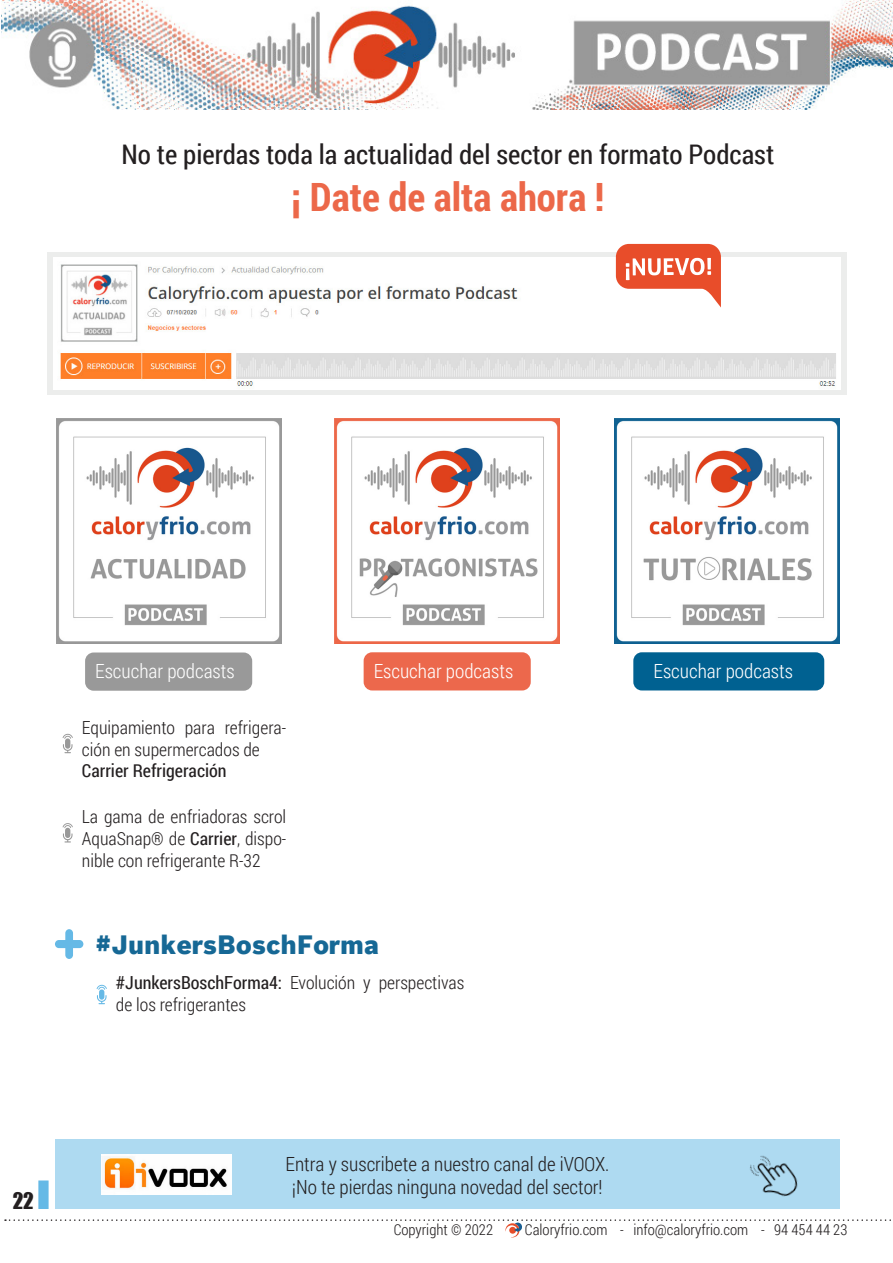
<style>
.page{position:relative;width:893px;height:1263px;background:#fff}
.page>*{position:absolute;margin:0;border:0;box-sizing:border-box;transform-origin:0 0}
.t1{font:700 39px "Roboto Condensed";color:#ec6849}
.t2{font:27px "Roboto Condensed";color:#231f20}
.t3{font:900 25.95px "Bosch Sans";color:#166895}
.t4{font:21px "Impact";color:#231f20}
.t5{font:300 19.5px "Roboto Condensed";color:#231f20}
.t6{font:300 19.5px "Roboto Condensed";color:#fff}
.t7{font:300 18px/21.6px "Roboto Condensed";color:#231f20}
.t8{font:18px "Roboto Condensed";color:#231f20}
.t9{font:300 15px "Roboto Condensed";color:#231f20}
.s1{font-weight:400}
</style>
<div class="page">
<svg style="left:38px;top:1180px;width:11px;height:29px"></svg>
<svg style="left:5px;top:1219px;width:886px;height:18px"></svg>
<div style="left:48px;top:252px;width:799px;height:143px;background:linear-gradient(to right,#ecedec,#ecedec)"></div>
<img style="left:1px;top:0;width:892px;height:110px">
<img style="left:615px;top:418px;width:224px;height:225px">
<img style="left:56px;top:419px;width:225px;height:224px">
<img style="left:335px;top:418px;width:225px;height:225px">
<div style="left:633px;top:652px;width:191px;height:38px;background:#006191;border-radius:9px"></div>
<div style="left:364px;top:652px;width:167px;height:38px;background:#ec684c;border-radius:9px"></div>
<div style="left:85px;top:652px;width:167px;height:39px;background:#999;border-radius:9px"></div>
<img style="left:53px;top:258px;width:788px;height:131px">
<svg style="left:616px;top:244px;width:105px;height:63px"></svg>
<svg style="left:63px;top:734px;width:10px;height:19px"></svg>
<svg style="left:63px;top:823px;width:10px;height:19px"></svg>
<div style="left:55px;top:1140px;width:785px;height:69px;background:#aedaf1"></div>
<img style="left:750px;top:1155px;width:48px;height:42px">
<img style="left:101px;top:1154px;width:131px;height:40px">
<svg style="left:97px;top:985px;width:10px;height:19px"></svg>
<div style="left:65px;top:929px;width:8px;height:30px;background:#65b9e6;border-radius:4px"></div>
<div style="left:55px;top:940px;width:28px;height:8px;background:#65b9e6;border-radius:4px"></div>
<hr style="left:892px;top:366px;width:1px;height:553px;background:#8bcaec">
<p class="t2" style="left:121px;top:136px;width:654px">No te pierdas toda la actualidad del sector en formato Podcast</p>
<p class="t1" style="left:291px;top:169px;width:315px">¡ Date de alta ahora !</p>
<p class="t6" style="left:95px;top:658px;width:141px">Escuchar podcasts</p>
<p class="t6" style="left:374px;top:658px;width:141px">Escuchar podcasts</p>
<p class="t6" style="left:653px;top:658px;width:141px">Escuchar podcasts</p>
<p class="t7" style="left:82px;top:716px;width:206px">Equipamiento para refrigera&shy;ción en supermercados de</p>
<p class="t8" style="left:82px;top:758px;width:146px">Carrier Refrigeración</p>
<p class="t7" style="left:82px;top:806px;width:206px;text-align:justify">La gama de enfriadoras scrol AquaSnap® de <span class="s1">Carrier</span>, dispo&shy;nible con refrigerante R-32</p>
<h3 class="t3" style="left:95px;top:927px;width:285px">#JunkersBoschForma</h3>
<p class="t7" style="left:116px;top:971px;width:350px"><span class="s1">#JunkersBoschForma4:</span> Evolución y perspectivas de los refrigerantes</p>
<p class="t4" style="left:13px;top:1184px;width:23px">22</p>
<p class="t5" style="left:285px;top:1150px;width:325px">Entra y suscribete a nuestro canal de iVOOX.</p>
<p class="t5" style="left:292px;top:1174px;width:312px">¡No te pierdas ninguna novedad del sector!</p>
<p class="t9" style="left:394px;top:1219px;width:101px">Copyright © 2022</p>
<p class="t9" style="left:525px;top:1219px;width:324px">Caloryfrio.com - info@caloryfrio.com - 94 454 44 23</p>
</div>
